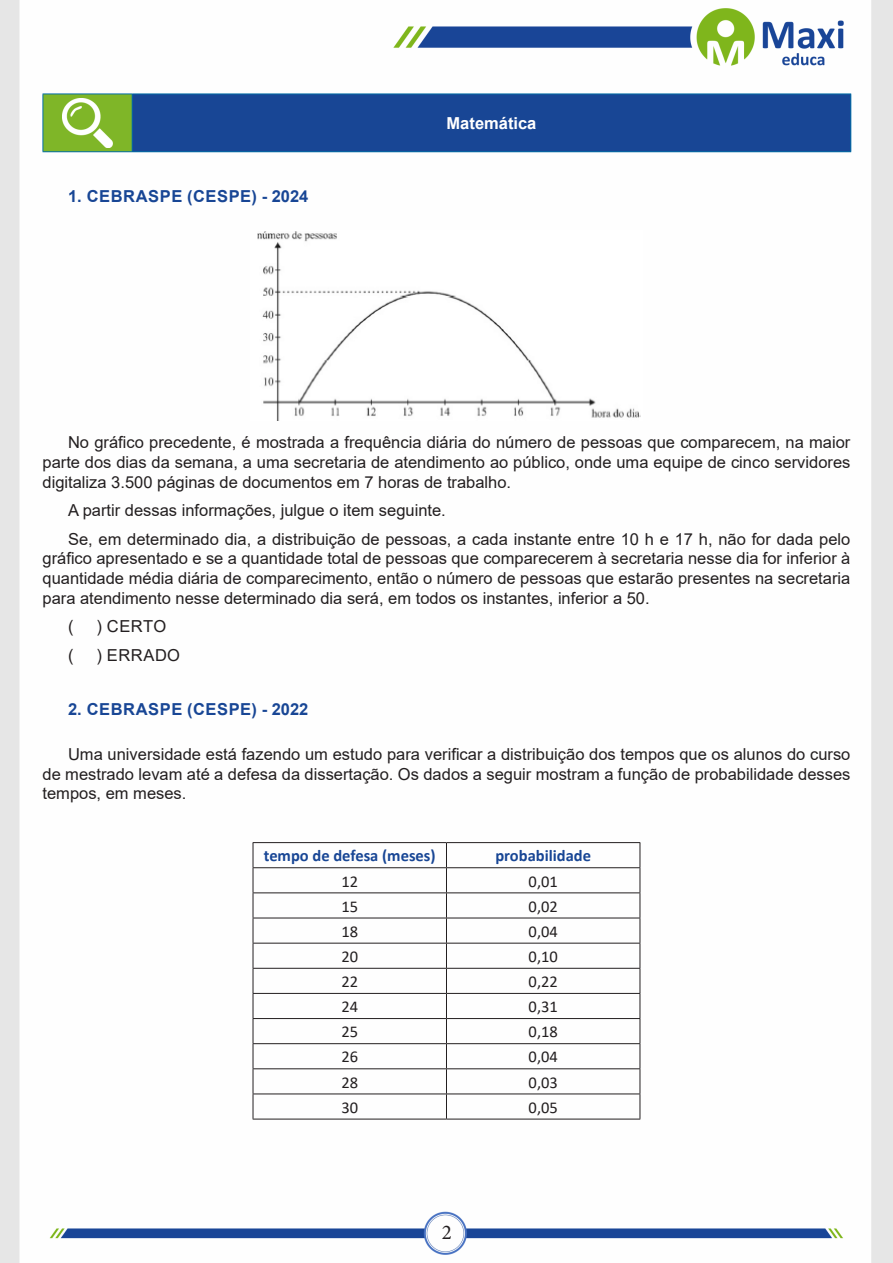
<style>
.page{position:relative;width:893px;height:1263px;background:#fff}
.page>*{position:absolute;margin:0;border:0;box-sizing:border-box;transform-origin:0 0}
.t1{font:21px "Minion Pro";color:#231f20}
.TEXTO_BASE{font:16.5px/19.8px "Arial";color:#231f20;text-align:justify}
.INDICE{font:16.5px "Calibri";color:#231f20}
.TEXTO_BASE-2{font:700 16.5px "Arial";letter-spacing:.035em;color:#184695}
.INDICE-2{font:700 16.5px "Calibri";color:#184695}
.CENTRALIZAR{font:700 16.5px "Arial";color:#fff}
</style>
<div class="page">
<img style="left:0;top:0;width:893px;height:1263px">
<div style="left:43px;top:94px;width:89px;height:58px;background:#7fb628"></div>
<div style="left:132px;top:94px;width:719px;height:58px;background:#184695"></div>
<hr style="left:43px;top:94px;width:89px;height:1px;background:#036ea6">
<hr style="left:43px;top:94px;width:1px;height:57px;background:#036ea6">
<hr style="left:43px;top:151px;width:89px;height:1px;background:#036ea6">
<hr style="left:132px;top:94px;width:719px;height:1px;background:#036ea6">
<hr style="left:132px;top:94px;width:1px;height:57px;background:#036ea6">
<hr style="left:850px;top:94px;width:1px;height:57px;background:#036ea6">
<hr style="left:132px;top:151px;width:719px;height:1px;background:#036ea6">
<img style="left:62px;top:98px;width:51px;height:49px">
<img style="left:250px;top:231px;width:393px;height:189px">
<hr style="left:253px;top:842px;width:193px;height:1px;background:#231f20">
<hr style="left:446px;top:842px;width:194px;height:1px;background:#231f20">
<hr style="left:253px;top:867px;width:193px;height:1px;background:#231f20">
<hr style="left:446px;top:867px;width:194px;height:1px;background:#231f20">
<hr style="left:253px;top:892px;width:193px;height:1px;background:#231f20">
<hr style="left:446px;top:892px;width:194px;height:1px;background:#231f20">
<hr style="left:253px;top:918px;width:193px;height:1px;background:#231f20">
<hr style="left:446px;top:918px;width:194px;height:1px;background:#231f20">
<hr style="left:253px;top:943px;width:193px;height:1px;background:#231f20">
<hr style="left:446px;top:943px;width:194px;height:1px;background:#231f20">
<hr style="left:253px;top:968px;width:193px;height:1px;background:#231f20">
<hr style="left:446px;top:968px;width:194px;height:1px;background:#231f20">
<hr style="left:253px;top:993px;width:193px;height:1px;background:#231f20">
<hr style="left:446px;top:993px;width:194px;height:1px;background:#231f20">
<hr style="left:253px;top:1018px;width:193px;height:1px;background:#231f20">
<hr style="left:446px;top:1018px;width:194px;height:1px;background:#231f20">
<hr style="left:253px;top:1043px;width:193px;height:1px;background:#231f20">
<hr style="left:446px;top:1043px;width:194px;height:1px;background:#231f20">
<hr style="left:253px;top:1068px;width:193px;height:1px;background:#231f20">
<hr style="left:446px;top:1068px;width:194px;height:1px;background:#231f20">
<hr style="left:253px;top:1093px;width:193px;height:1px;background:#231f20">
<svg style="left:253px;top:843px;width:1px;height:276px"></svg>
<hr style="left:446px;top:1093px;width:194px;height:1px;background:#231f20">
<svg style="left:446px;top:843px;width:1px;height:276px"></svg>
<svg style="left:640px;top:843px;width:1px;height:276px"></svg>
<hr style="left:253px;top:1119px;width:193px;height:1px;background:#231f20">
<hr style="left:446px;top:1119px;width:194px;height:1px;background:#231f20">
<p class="TEXTO_BASE-2" style="left:68px;top:184px;width:242px">1. CEBRASPE (CESPE) - 2024</p>
<p class="CENTRALIZAR" style="left:447px;top:111px;width:91px">Matemática</p>
<p class="TEXTO_BASE" style="left:43px;top:433px;width:809px;text-indent:26px">No gráfico precedente, é mostrada a frequência diária do número de pessoas que comparecem, na maior parte dos dias da semana, a uma secretaria de atendimento ao público, onde uma equipe de cinco servidores digitaliza 3.500 páginas de documentos em 7 horas de trabalho.</p>
<p class="TEXTO_BASE" style="left:68px;top:500px;width:379px">A partir dessas informações, julgue o item seguinte.</p>
<p class="TEXTO_BASE" style="left:43px;top:529px;width:809px;text-indent:26px">Se, em determinado dia, a distribuição de pessoas, a cada instante entre 10 h e 17 h, não for dada pelo gráfico apresentado e se a quantidade total de pessoas que comparecerem à secretaria nesse dia for inferior à quantidade média diária de comparecimento, então o número de pessoas que estarão presentes na secretaria para atendimento nesse determinado dia será, em todos os instantes, inferior a 50.</p>
<p class="TEXTO_BASE" style="left:68px;top:616px;width:7px">(</p>
<p class="TEXTO_BASE" style="left:97px;top:616px;width:71px">) CERTO</p>
<p class="TEXTO_BASE" style="left:68px;top:645px;width:7px">(</p>
<p class="TEXTO_BASE" style="left:97px;top:645px;width:85px">) ERRADO</p>
<p class="TEXTO_BASE-2" style="left:68px;top:697px;width:242px">2. CEBRASPE (CESPE) - 2022</p>
<p class="TEXTO_BASE" style="left:43px;top:744px;width:809px;text-indent:26px">Uma universidade está fazendo um estudo para verificar a distribuição dos tempos que os alunos do curso de mestrado levam até a defesa da dissertação. Os dados a seguir mostram a função de probabilidade desses tempos, em meses.</p>
<p class="INDICE-2" style="left:264px;top:844px;width:173px">tempo de defesa (meses)</p>
<p class="INDICE-2" style="left:495px;top:844px;width:97px">probabilidade</p>
<p class="INDICE" style="left:341px;top:869px;width:18px">12</p>
<p class="INDICE" style="left:529px;top:869px;width:31px">0,01</p>
<p class="INDICE" style="left:341px;top:895px;width:18px">15</p>
<p class="INDICE" style="left:529px;top:895px;width:31px">0,02</p>
<p class="INDICE" style="left:341px;top:920px;width:18px">18</p>
<p class="INDICE" style="left:529px;top:920px;width:31px">0,04</p>
<p class="INDICE" style="left:341px;top:945px;width:18px">20</p>
<p class="INDICE" style="left:529px;top:945px;width:31px">0,10</p>
<p class="INDICE" style="left:341px;top:970px;width:18px">22</p>
<p class="INDICE" style="left:529px;top:970px;width:31px">0,22</p>
<p class="INDICE" style="left:341px;top:995px;width:18px">24</p>
<p class="INDICE" style="left:529px;top:995px;width:31px">0,31</p>
<p class="INDICE" style="left:341px;top:1020px;width:18px">25</p>
<p class="INDICE" style="left:529px;top:1020px;width:31px">0,18</p>
<p class="INDICE" style="left:341px;top:1045px;width:18px">26</p>
<p class="INDICE" style="left:529px;top:1045px;width:31px">0,04</p>
<p class="INDICE" style="left:341px;top:1071px;width:18px">28</p>
<p class="INDICE" style="left:529px;top:1071px;width:31px">0,03</p>
<p class="INDICE" style="left:341px;top:1096px;width:18px">30</p>
<p class="INDICE" style="left:529px;top:1096px;width:31px">0,05</p>
<p class="t1" style="left:442px;top:1218px;width:12px">2</p>
</div>
